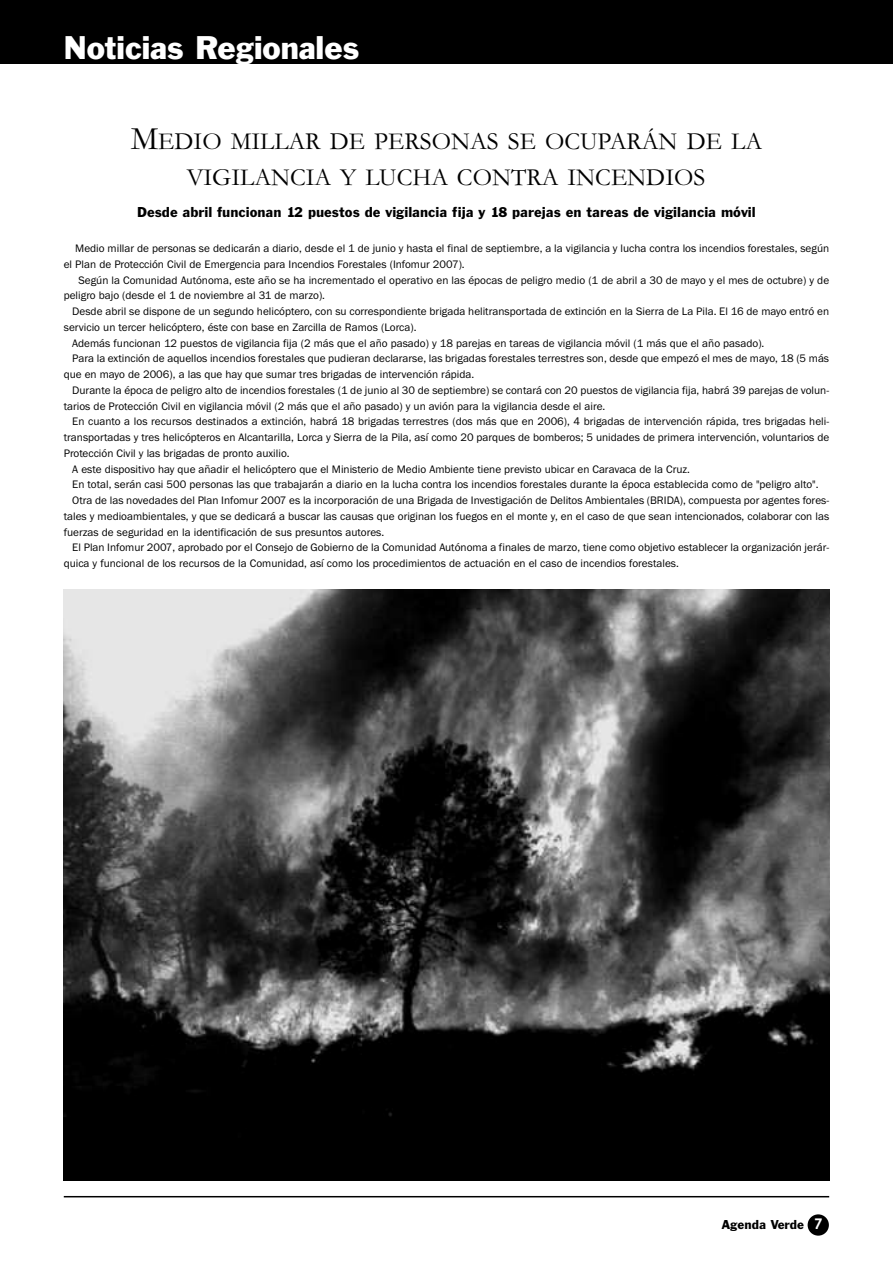
<style>
.page{position:relative;width:893px;height:1263px;background:#fff}
.page>*{position:absolute;margin:0;border:0;box-sizing:border-box;transform-origin:0 0}
.t1{font:30px "Franklin Gothic BT";color:#fff}
.t2{font:24.75px/36px "Garamond";color:#000;text-align:center}
.t3{font:15px "Franklin Gothic";color:#000}
.t4{font:13.5px "Franklin Gothic";color:#000}
.t5{font:11.25px/15.8px "Franklin Gothic";color:#000}
.s1{font-size:33px}
.s2{font-family:"citizen";font-size:15px;color:#fff}
</style>
<div class="page">
<div style="left:0;top:0;width:893px;height:64px;background:#000"></div>
<hr style="left:64px;top:1196px;width:765px;height:1px;background:#000">
<div style="left:808px;top:1214px;width:21px;height:21px;background:#000;border-radius:50%"></div>
<img style="left:64px;top:589px;width:765px;height:591px">
<h1 class="t1" style="left:64px;top:31px;width:297px">Noticias Regionales</h1>
<h2 class="t2" style="left:131px;top:123px;width:633px"><span class="s1">M</span>EDIO MILLAR DE PERSONAS SE OCUPARÁN DE LA<br>VIGILANCIA Y LUCHA CONTRA INCENDIOS</h2>
<h3 class="t3" style="left:137px;top:203px;width:620px">Desde abril funcionan 12 puestos de vigilancia fija y 18 parejas en tareas de vigilancia móvil</h3>
<p class="t5" style="left:64px;top:240px;width:767px;text-indent:11px">Medio millar de personas se dedicarán a diario, desde el 1 de junio y hasta el final de septiembre, a la vigilancia y lucha contra los incendios forestales, según el Plan de Protección Civil de Emergencia para Incendios Forestales (Infomur 2007).</p>
<p class="t5" style="left:64px;top:272px;width:767px;text-indent:15px">Según la Comunidad Autónoma, este año se ha incrementado el operativo en las épocas de peligro medio (1 de abril a 30 de mayo y el mes de octubre) y de peligro bajo (desde el 1 de noviembre al 31 de marzo).</p>
<p class="t5" style="left:72px;top:303px;width:758px">Desde abril se dispone de un segundo helicóptero, con su correspondiente brigada helitransportada de extinción en la Sierra de La Pila. El 16 de mayo entró en</p>
<p class="t5" style="left:64px;top:319px;width:354px">servicio un tercer helicóptero, éste con base en Zarcilla de Ramos (Lorca).</p>
<p class="t5" style="left:72px;top:335px;width:694px">Además funcionan 12 puestos de vigilancia fija (2 más que el año pasado) y 18 parejas en tareas de vigilancia móvil (1 más que el año pasado).</p>
<p class="t5" style="left:72px;top:350px;width:758px">Para la extinción de aquellos incendios forestales que pudieran declararse, las brigadas forestales terrestres son, desde que empezó el mes de mayo, 18 (5 más</p>
<p class="t5" style="left:64px;top:366px;width:412px">que en mayo de 2006), a las que hay que sumar tres brigadas de intervención rápida.</p>
<p class="t5" style="left:72px;top:382px;width:758px">Durante la época de peligro alto de incendios forestales (1 de junio al 30 de septiembre) se contará con 20 puestos de vigilancia fija, habrá 39 parejas de volun-</p>
<p class="t5" style="left:64px;top:398px;width:543px">tarios de Protección Civil en vigilancia móvil (2 más que el año pasado) y un avión para la vigilancia desde el aire.</p>
<p class="t5" style="left:72px;top:413px;width:758px">En cuanto a los recursos destinados a extinción, habrá 18 brigadas terrestres (dos más que en 2006), 4 brigadas de intervención rápida, tres brigadas heli-</p>
<p class="t5" style="left:64px;top:429px;width:767px">transportadas y tres helicópteros en Alcantarilla, Lorca y Sierra de la Pila, así como 20 parques de bomberos; 5 unidades de primera intervención, voluntarios de</p>
<p class="t5" style="left:64px;top:445px;width:227px">Protección Civil y las brigadas de pronto auxilio.</p>
<p class="t5" style="left:72px;top:461px;width:619px">A este dispositivo hay que añadir el helicóptero que el Ministerio de Medio Ambiente tiene previsto ubicar en Caravaca de la Cruz.</p>
<p class="t5" style="left:72px;top:476px;width:748px">En total, serán casi 500 personas las que trabajarán a diario en la lucha contra los incendios forestales durante la época establecida como de "peligro alto".</p>
<p class="t5" style="left:72px;top:492px;width:758px">Otra de las novedades del Plan Infomur 2007 es la incorporación de una Brigada de Investigación de Delitos Ambientales (BRIDA), compuesta por agentes fores-</p>
<p class="t5" style="left:64px;top:508px;width:767px">tales y medioambientales, y que se dedicará a buscar las causas que originan los fuegos en el monte y, en el caso de que sean intencionados, colaborar con las</p>
<p class="t5" style="left:64px;top:524px;width:322px">fuerzas de seguridad en la identificación de sus presuntos autores.</p>
<p class="t5" style="left:72px;top:539px;width:758px">El Plan Infomur 2007, aprobado por el Consejo de Gobierno de la Comunidad Autónoma a finales de marzo, tiene como objetivo establecer la organización jerár-</p>
<p class="t5" style="left:64px;top:555px;width:617px">quica y funcional de los recursos de la Comunidad, así como los procedimientos de actuación en el caso de incendios forestales.</p>
<p class="t4" style="left:722px;top:1216px;width:102px">Agenda Verde <span class="s2">7</span></p>
</div>
